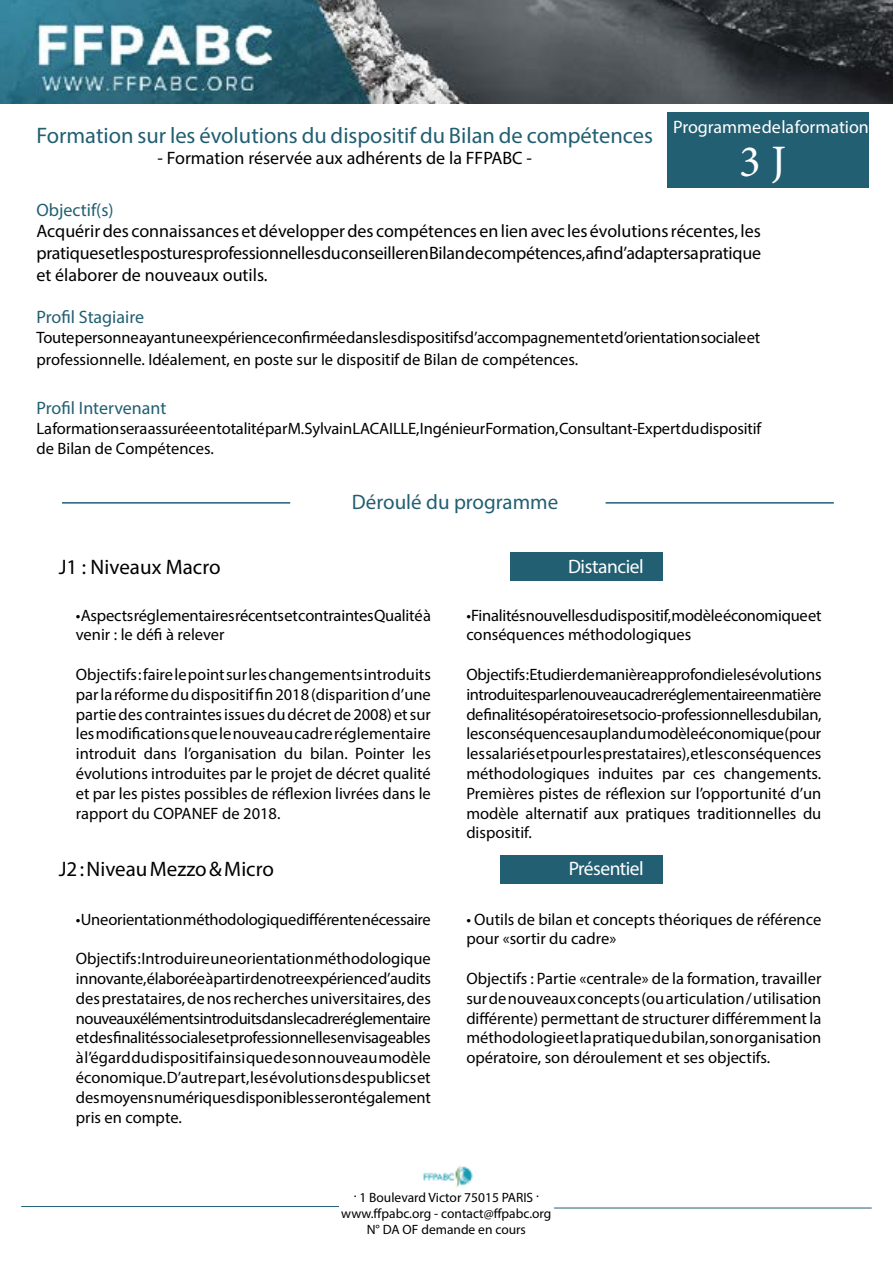
<style>
.page{position:relative;width:893px;height:1263px;background:#fff}
.page>*{position:absolute;margin:0;border:0;box-sizing:border-box;transform-origin:0 0}
.t1{font:45px "Minion Pro";color:#fff}
.t2{font:22.5px "Myriad Pro";color:#225f72}
.t3{font:21px "Myriad Pro";color:#000}
.t4{font:21px "Myriad Pro";color:#225f72}
.t5{font:19.5px "Myriad Pro";letter-spacing:-.025em;color:#fff}
.t6{font:18px/21.6px "Myriad Pro";color:#000;text-align:justify}
.t7{font:18px "Myriad Pro";color:#225f72}
.t8{font:18px "Myriad Pro";letter-spacing:-.005em;color:#fff}
.t9{font:16.5px/19.8px "Myriad Pro";letter-spacing:-.01em;color:#000}
.t10{font:13.5px/16.2px "Myriad Pro";color:#000;text-align:center}
</style>
<div class="page">
<div style="left:501px;top:855px;width:162px;height:28px;background:#225f72"></div>
<div style="left:511px;top:552px;width:152px;height:29px;background:#225f72"></div>
<img style="left:0;top:0;width:893px;height:103px">
<div style="left:668px;top:112px;width:201px;height:75px;background:#225f72"></div>
<hr style="left:21px;top:1206px;width:318px;height:1px;background:#225f72">
<hr style="left:554px;top:1207px;width:318px;height:1px;background:#225f72">
<hr style="left:62px;top:502px;width:228px;height:2px;background:#225f72">
<hr style="left:606px;top:502px;width:228px;height:2px;background:#225f72">
<img style="left:423px;top:1166px;width:50px;height:22px">
<h2 class="t2" style="left:36px;top:121px;width:618px">Formation sur les évolutions du dispositif du Bilan de compétences</h2>
<p class="t6" style="left:158px;top:147px;width:376px">- Formation réservée aux adhérents de la FFPABC -</p>
<p class="t8" style="left:673px;top:116px;width:197px">Programme de la formation</p>
<h1 class="t1" style="left:739px;top:131px;width:48px">3 J</h1>
<p class="t7" style="left:36px;top:199px;width:79px">Objectif(s)</p>
<p class="t6" style="left:36px;top:220px;width:726px">Acquérir des connaissances et développer des compétences en lien avec les évolutions récentes, les pratiques et les postures professionnelles du conseiller en Bilan de compétences, afin d’adapter sa pratique et élaborer de nouveaux outils.</p>
<p class="t7" style="left:36px;top:306px;width:109px">Profil Stagiaire</p>
<p class="t9" style="left:36px;top:326px;width:725px;line-height:21.6px">Toute personne ayant une expérience confirmée dans les dispositifs d’accompagnement et d’orientation sociale et professionnelle. Idéalement, en poste sur le dispositif de Bilan de compétences.</p>
<p class="t7" style="left:36px;top:397px;width:131px">Profil Intervenant</p>
<p class="t9" style="left:36px;top:418px;width:726px">La formation sera assurée en totalité par M. Sylvain LACAILLE, Ingénieur Formation, Consultant-Expert du dispositif de Bilan de Compétences.</p>
<p class="t3" style="left:59px;top:554px;width:163px">J1 : Niveaux Macro</p>
<p class="t4" style="left:352px;top:489px;width:208px">Déroulé du programme</p>
<p class="t5" style="left:568px;top:554px;width:77px">Distanciel</p>
<p class="t9" style="left:76px;top:605px;width:357px">• Aspects réglementaires récents et contraintes Qualité à venir : le défi à relever</p>
<p class="t9" style="left:76px;top:664px;width:357px;text-align:justify">Objectifs : faire le point sur les changements introduits par la réforme du dispositif fin 2018 (disparition d’une partie des contraintes issues du décret de 2008) et sur les modifications que le nouveau cadre réglementaire introduit dans l’organisation du bilan. Pointer les évolutions introduites par le projet de décret qualité et par les pistes possibles de réflexion livrées dans le rapport du COPANEF de 2018.</p>
<p class="t3" style="left:59px;top:856px;width:217px">J2 : Niveau Mezzo &amp; Micro</p>
<p class="t9" style="left:76px;top:909px;width:357px">• Une orientation méthodologique différente nécessaire</p>
<p class="t9" style="left:76px;top:948px;width:357px;text-align:justify">Objectifs : Introduire une orientation méthodologique innovante, élaborée à partir de notre expérience d’audits des prestataires, de nos recherches universitaires, des nouveaux éléments introduits dans le cadre réglementaire et des finalités sociales et professionnelles envisageables à l’égard du dispositif ainsi que de son nouveau modèle économique. D’autre part, les évolutions des publics et des moyens numériques disponibles seront également pris en compte.</p>
<p class="t9" style="left:466px;top:605px;width:357px">• Finalités nouvelles du dispositif, modèle économique et conséquences méthodologiques</p>
<p class="t9" style="left:466px;top:664px;width:357px;text-align:justify">Objectifs : Etudier de manière approfondie les évolutions introduites par le nouveau cadre réglementaire en matière de finalités opératoires et socio-professionnelles du bilan, les conséquences au plan du modèle économique (pour les salariés et pour les prestataires), et les conséquences méthodologiques induites par ces changements.<br>Premières pistes de réflexion sur l’opportunité d’un modèle alternatif aux pratiques traditionnelles du dispositif.</p>
<p class="t5" style="left:569px;top:856px;width:77px">Présentiel</p>
<p class="t9" style="left:466px;top:909px;width:356px">• Outils de bilan et concepts théoriques de référence pour «sortir du cadre»</p>
<p class="t9" style="left:466px;top:968px;width:357px;text-align:justify">Objectifs : Partie «centrale» de la formation, travailler sur de nouveaux concepts (ou articulation / utilisation différente) permettant de structurer différemment la méthodologie et la pratique du bilan, son organisation opératoire, son déroulement et ses objectifs.</p>
<p class="t10" style="left:341px;top:1189px;width:212px">. 1 Boulevard Victor 75015 PARIS . www.ffpabc.org - contact@ffpabc.org<br>N° DA OF demande en cours</p>
</div>
